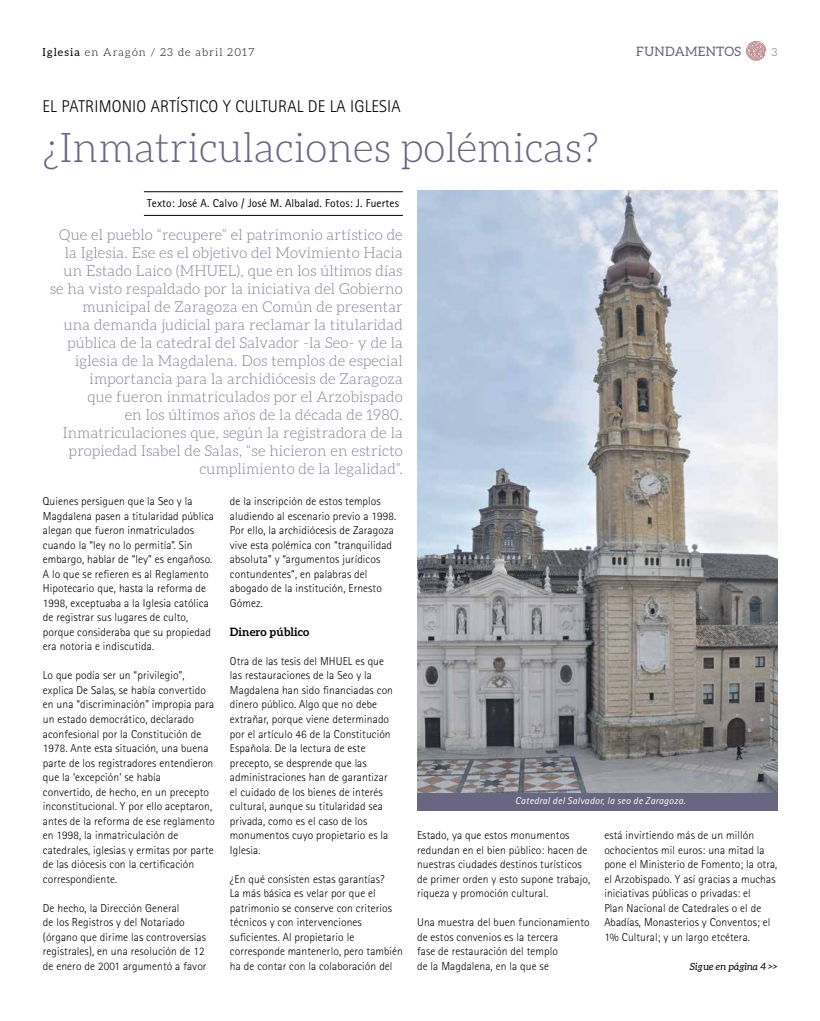
<style>
.page{position:relative;width:820px;height:1021px;background:#fff}
.page>*{position:absolute;margin:0;border:0;box-sizing:border-box;transform-origin:0 0}
.t1{font:300 41px "Aleo";color:#686681}
.t2{font:300 17px "Rotis Sans Serif";letter-spacing:.01em;color:#000}
.t3{font:300 15px/18px "Aleo";letter-spacing:.01em;color:#7f7e96;text-align:right}
.t4{font:13px "Aleo";letter-spacing:.025em;color:#686681}
.t5{font:300 11.5px/14.5px "Rotis Sans Serif";letter-spacing:.01em;color:#000}
.t6{font:11.5px "Rotis Sans Serif";letter-spacing:.01em;color:#000}
.t7{font:700 11.5px "Aleo";letter-spacing:.01em;color:#000}
.t8{font:300 11px "Aleo";letter-spacing:.1em;color:#000}
.t9{font:300 11px "Aleo";color:#686681}
.t10{font:italic 10px "Rotis Sans Serif";letter-spacing:.025em;color:#fff}
.t11{font:italic 10px "Aleo";letter-spacing:.01em;color:#000}
.s1{font-weight:400}
</style>
<div class="page">
<svg style="left:746px;top:41px;width:19px;height:20px"></svg>
<img style="left:417px;top:190px;width:360px;height:602px">
<div style="left:417px;top:792px;width:360px;height:18px;background:#686681"></div>
<hr style="left:144px;top:191px;width:259px;height:1px;background:#000">
<hr style="left:144px;top:215px;width:259px;height:1px;background:#000">
<p class="t8" style="left:43px;top:46px;width:213px"><span class="s1">Iglesia</span> en Aragón / 23 de abril 2017</p>
<p class="t4" style="left:636px;top:44px;width:106px">FUNDAMENTOS</p>
<p class="t9" style="left:771px;top:46px;width:7px">3</p>
<h2 class="t2" style="left:43px;top:97px;width:359px">EL PATRIMONIO ARTÍSTICO Y CULTURAL DE LA IGLESIA</h2>
<h1 class="t1" style="left:43px;top:125px;width:557px">¿Inmatriculaciones polémicas?</h1>
<p class="t6" style="left:147px;top:197px;width:253px">Texto: José A. Calvo / José M. Albalad. Fotos: J. Fuertes</p>
<p class="t3" style="left:50px;top:225px;width:354px">Que el pueblo “recupere” el patrimonio artístico de la Iglesia. Ese es el objetivo del Movimiento Hacia un Estado Laico (MHUEL), que en los últimos días se ha visto respaldado por la iniciativa del Gobierno municipal de Zaragoza en Común de presentar<br>una demanda judicial para reclamar la titularidad pública de la catedral del Salvador -la Seo- y de la iglesia de la Magdalena. Dos templos de especial importancia para la archidiócesis de Zaragoza<br>que fueron inmatriculados por el Arzobispado<br>en los últimos años de la década de 1980.<br>Inmatriculaciones que, según la registradora de la propiedad Isabel de Salas, “se hicieron en estricto cumplimiento de la legalidad”.</p>
<p class="t5" style="left:43px;top:494px;width:172px">Quienes persiguen que la Seo y la Magdalena pasen a titularidad pública alegan que fueron inmatriculados cuando la “ley no lo permitía”. Sin embargo, hablar de “ley” es engañoso.<br>A lo que se refieren es al Reglamento Hipotecario que, hasta la reforma de 1998, exceptuaba a la Iglesia católica de registrar sus lugares de culto, porque consideraba que su propiedad era notoria e indiscutida.</p>
<p class="t5" style="left:43px;top:668px;width:173px">Lo que podía ser un “privilegio”, explica De Salas, se había convertido en una “discriminación” impropia para un estado democrático, declarado aconfesional por la Constitución de 1978. Ante esta situación, una buena parte de los registradores entendieron que la ‘excepción’ se había<br>convertido, de hecho, en un precepto inconstitucional. Y por ello aceptaron, antes de la reforma de ese reglamento en 1998, la inmatriculación de catedrales, iglesias y ermitas por parte de las diócesis con la certificación correspondiente.</p>
<p class="t5" style="left:43px;top:900px;width:165px">De hecho, la Dirección General<br>de los Registros y del Notariado (órgano que dirime las controversias registrales), en una resolución de 12 de enero de 2001 argumentó a favor</p>
<p class="t5" style="left:230px;top:494px;width:168px">de la inscripción de estos templos aludiendo al escenario previo a 1998.<br>Por ello, la archidiócesis de Zaragoza vive esta polémica con “tranquilidad absoluta” y “argumentos jurídicos contundentes”, en palabras del abogado de la institución, Ernesto<br>Gómez.</p>
<p class="t7" style="left:230px;top:625px;width:81px">Dinero público</p>
<p class="t5" style="left:230px;top:653px;width:164px">Otra de las tesis del MHUEL es que las restauraciones de la Seo y la<br>Magdalena han sido financiadas con dinero público. Algo que no debe extrañar, porque viene determinado por el artículo 46 de la Constitución<br>Española. De la lectura de este precepto, se desprende que las administraciones han de garantizar el cuidado de los bienes de interés cultural, aunque su titularidad sea privada, como es el caso de los monumentos cuyo propietario es la<br>Iglesia.</p>
<p class="t5" style="left:230px;top:871px;width:174px">¿En qué consisten estas garantías?<br>La más básica es velar por que el patrimonio se conserve con criterios técnicos y con intervenciones suficientes. Al propietario le corresponde mantenerlo, pero también ha de contar con la colaboración del</p>
<p class="t10" style="left:515px;top:795px;width:172px">Catedral del Salvador, la seo de Zaragoza.</p>
<p class="t5" style="left:417px;top:827px;width:174px">Estado, ya que estos monumentos redundan en el bien público: hacen de nuestras ciudades destinos turísticos de primer orden y esto supone trabajo, riqueza y promoción cultural.</p>
<p class="t5" style="left:417px;top:914px;width:174px">Una muestra del buen funcionamiento de estos convenios es la tercera<br>fase de restauración del templo<br>de la Magdalena, en la que se</p>
<p class="t5" style="left:604px;top:827px;width:174px">está invirtiendo más de un millón ochocientos mil euros: una mitad la pone el Ministerio de Fomento; la otra, el Arzobispado. Y así gracias a muchas iniciativas públicas o privadas: el<br>Plan Nacional de Catedrales o el de Abadías, Monasterios y Conventos; el 1% Cultural; y un largo etcétera.</p>
<p class="t11" style="left:689px;top:960px;width:89px">Sigue en página 4 &gt;&gt;</p>
</div>
